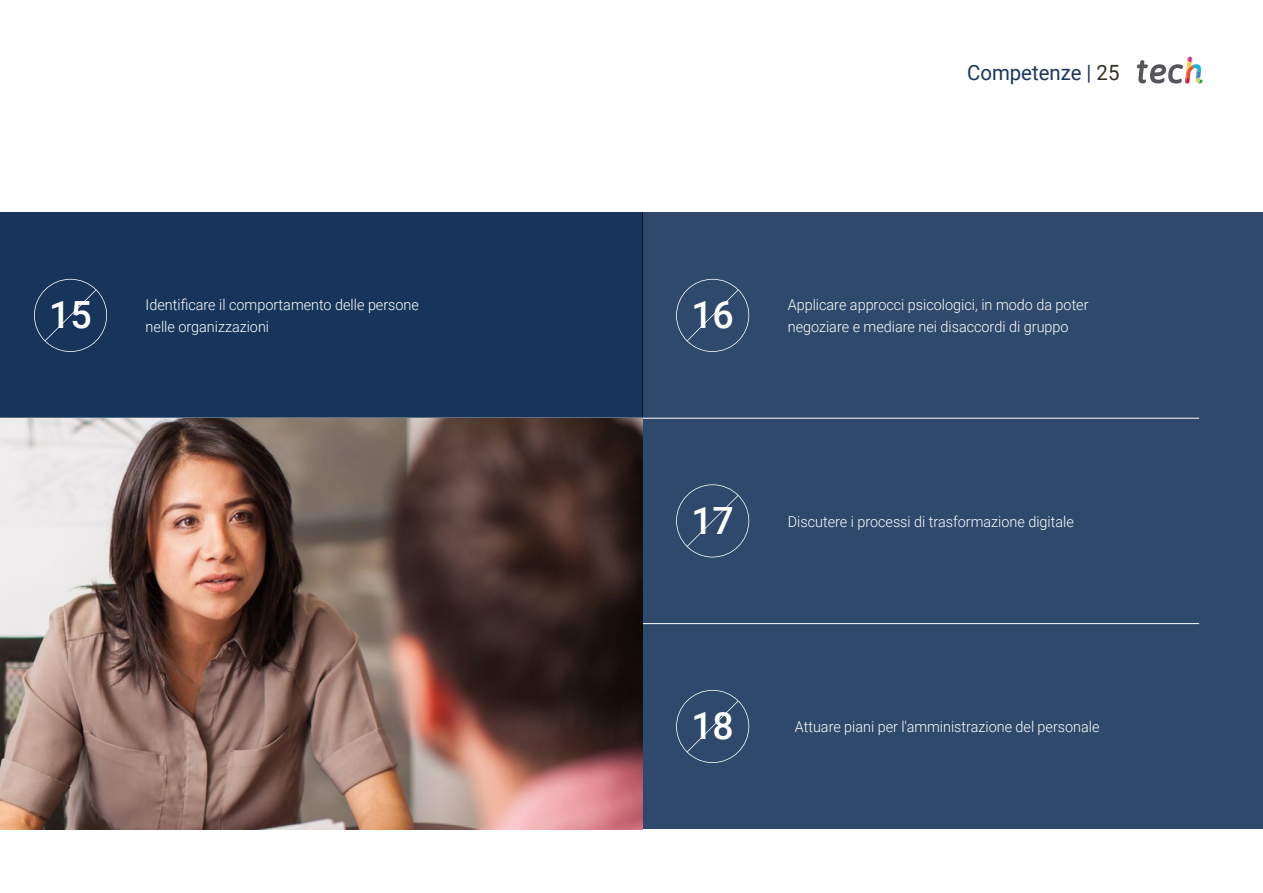
<style>
.page{position:relative;width:1263px;height:893px;background:#fff}
.page>*{position:absolute;margin:0;border:0;box-sizing:border-box;transform-origin:0 0}
.t1{font:500 37.5px "Roboto";color:#fff}
.t2{font:21px "Roboto";color:#1a355c}
.t3{font:300 15px/22.5px "Roboto";color:#fff;scale:.96 1}
.s1{color:#312e20}
</style>
<div class="page">
<div style="left:0;top:213px;width:642px;height:616px;background:#17355b"></div>
<div style="left:642px;top:213px;width:621px;height:616px;background:#2e496b"></div>
<svg style="left:676px;top:279px;width:73px;height:73px"></svg>
<svg style="left:34px;top:279px;width:73px;height:73px"></svg>
<svg style="left:676px;top:484px;width:73px;height:73px"></svg>
<svg style="left:676px;top:690px;width:73px;height:73px"></svg>
<hr style="left:0;top:418px;width:1199px;height:1px;background:#fff">
<hr style="left:0;top:623px;width:1199px;height:1px;background:#fff">
<svg style="left:1137px;top:57px;width:65px;height:27px"></svg>
<img style="left:0;top:418px;width:642px;height:411px">
<h1 class="t1" style="left:49px;top:288px;width:44px">15</h1>
<p class="t3" style="left:146px;top:293px;width:286px">Identificare il comportamento delle persone nelle organizzazioni</p>
<h2 class="t2" style="left:967px;top:57px;width:154px">Competenze | <span class="s1">25</span></h2>
<h1 class="t1" style="left:691px;top:288px;width:44px">16</h1>
<p class="t3" style="left:788px;top:293px;width:315px">Applicare approcci psicologici, in modo da poter</p>
<p class="t3" style="left:788px;top:315px;width:294px">negoziare e mediare nei disaccordi di gruppo</p>
<h1 class="t1" style="left:691px;top:494px;width:44px">17</h1>
<p class="t3" style="left:788px;top:509px;width:299px">Discutere i processi di trasformazione digitale</p>
<h1 class="t1" style="left:691px;top:699px;width:44px">18</h1>
<p class="t3" style="left:795px;top:715px;width:319px">Attuare piani per l'amministrazione del personale</p>
</div>
